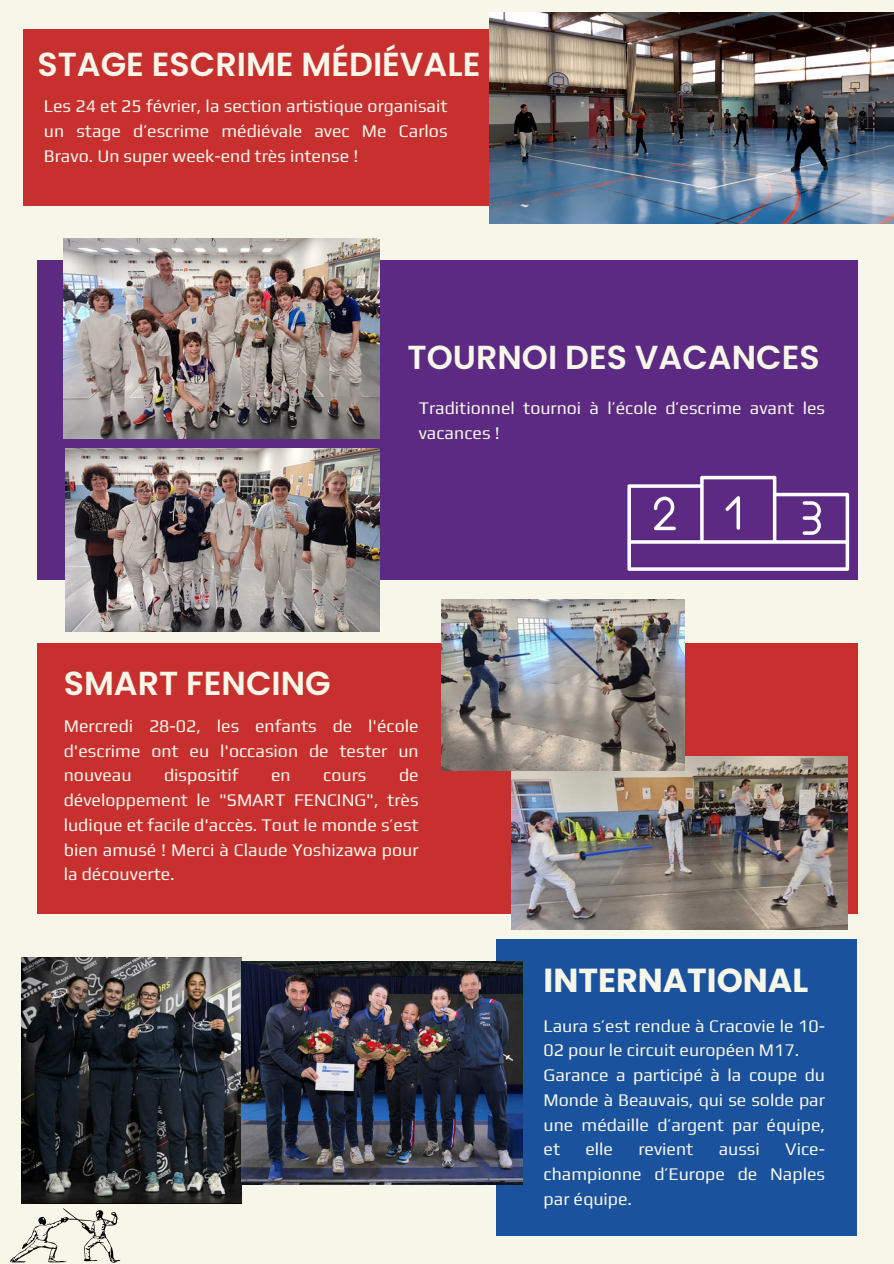
<style>
.page{position:relative;width:894px;height:1264px;background:#fff}
.page>*{position:absolute;margin:0;border:0;box-sizing:border-box;transform-origin:0 0}
.t1{font:600 33.3px "Poppins";color:#f6f6e9}
.t2{font:700 33.3px "Poppins";color:#f6f6e9}
.t3{font:17.7px/24.8px "Play";color:#f6f6e9;text-align:justify}
</style>
<div class="page">
<div style="left:0;top:0;width:893px;height:1263px;background:#f6f6e9"></div>
<div style="left:496px;top:938px;width:360px;height:297px;background:#1a529e"></div>
<svg style="left:10px;top:1208px;width:110px;height:54px"></svg>
<img style="left:22px;top:957px;width:219px;height:246px">
<img style="left:241px;top:961px;width:281px;height:223px">
<div style="left:23px;top:30px;width:481px;height:176px;background:#c83030"></div>
<div style="left:37px;top:260px;width:820px;height:319px;background:#5c2a83"></div>
<img style="left:65px;top:449px;width:314px;height:182px">
<img style="left:64px;top:239px;width:315px;height:199px">
<svg style="left:627px;top:476px;width:221px;height:94px"></svg>
<div style="left:37px;top:643px;width:820px;height:270px;background:#c83030"></div>
<img style="left:511px;top:756px;width:335px;height:173px">
<img style="left:441px;top:599px;width:243px;height:171px">
<img style="left:489px;top:12px;width:404px;height:212px">
<p class="t1" style="left:37px;top:41px;width:444px">STAGE ESCRIME MÉDIÉVALE</p>
<p class="t3" style="left:44px;top:94px;width:405px">Les 24 et 25 février, la section artistique organisait un stage d’escrime médiévale avec Me Carlos Bravo. Un super week-end très intense !</p>
<p class="t1" style="left:407px;top:334px;width:413px">TOURNOI DES VACANCES</p>
<p class="t3" style="left:418px;top:395px;width:408px">Traditionnel tournoi à l’école d’escrime avant les vacances !</p>
<p class="t1" style="left:64px;top:660px;width:268px">SMART FENCING</p>
<p class="t3" style="left:64px;top:713px;width:356px">Mercredi 28-02, les enfants de l'école d'escrime ont eu l'occasion de tester un nouveau</p>
<p class="t3" style="left:164px;top:762px;width:76px">dispositif</p>
<p class="t3" style="left:271px;top:762px;width:21px">en</p>
<p class="t3" style="left:323px;top:762px;width:45px">cours</p>
<p class="t3" style="left:64px;top:762px;width:356px;text-indent:335px">de développement le "SMART FENCING", très ludique et facile d'accès. Tout le monde s’est bien amusé ! Merci à Claude Yoshizawa pour la découverte.</p>
<p class="t2" style="left:543px;top:957px;width:266px">INTERNATIONAL</p>
<p class="t3" style="left:543px;top:1012px;width:283px">Laura s’est rendue à Cracovie le 10-<br>02 pour le circuit européen M17.</p>
<h1 class="t3" style="left:543px;top:1062px;width:283px">Garance a participé à la coupe du Monde à Beauvais, qui se solde par une médaille d’argent par équipe, et</h1>
<h1 class="t3" style="left:585px;top:1136px;width:29px">elle</h1>
<h1 class="t3" style="left:638px;top:1136px;width:56px">revient</h1>
<h1 class="t3" style="left:718px;top:1136px;width:43px">aussi</h1>
<h1 class="t3" style="left:543px;top:1136px;width:283px;text-indent:241px">Vice&shy;championne d’Europe de Naples par équipe.</h1>
</div>
